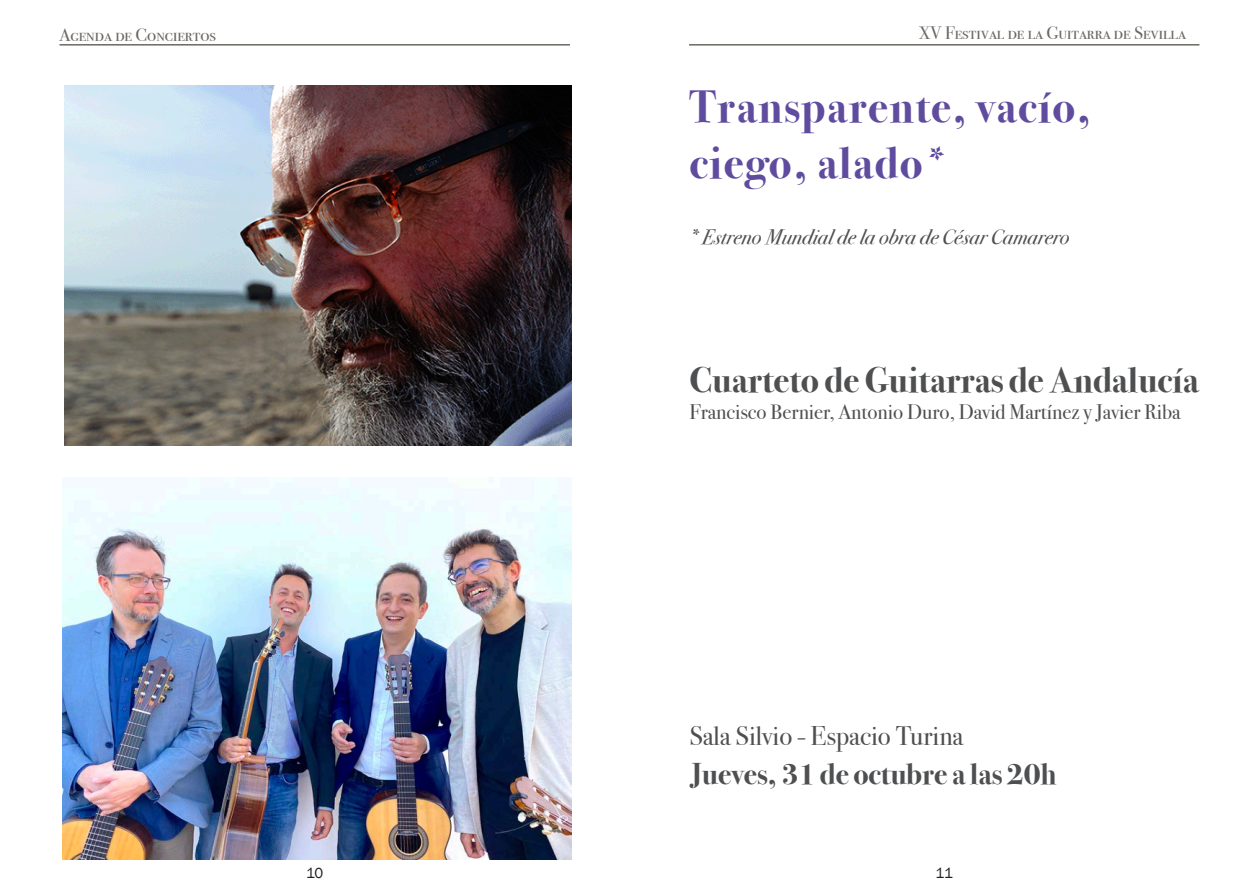
<style>
.page{position:relative;width:1259px;height:893px;background:#fff}
.page>*{position:absolute;margin:0;border:0;box-sizing:border-box;transform-origin:0 0}
.t1{font:700 45px/55.2px "Bodoni Svty Two ITCTT";letter-spacing:.035em;color:#604c9f}
.t2{font:700 36px "Bodoni 72";color:#4e4f51}
.t3{font:700 30px "Bodoni 72";color:#4e4f51}
.t4{font:27px "Bodoni Svty Two ITCTT";color:#4e4f51}
.t5{font:21px "Bodoni Svty Two ITCTT";color:#4e4f51}
.t6{font:italic 21px "Bodoni Svty Two ITCTT";color:#4e4f51}
.t7{font:18px "Bodoni Svty Two SCITCTT";color:#6b6763}
.t8{font:15px "Franklin Gothic";color:#221f1f}
.s1{font-weight:400}
</style>
<div class="page">
<hr style="left:689px;top:44px;width:510px;height:2px;background:#6b6763">
<img style="left:64px;top:86px;width:507px;height:359px">
<img style="left:62px;top:478px;width:509px;height:382px">
<hr style="left:60px;top:44px;width:510px;height:2px;background:#6b6763">
<p class="t7" style="left:60px;top:24px;width:158px">Agenda de Conciertos</p>
<p class="t7" style="left:919px;top:22px;width:268px">XV Festival de la Guitarra de Sevilla</p>
<h1 class="t1" style="left:689px;top:76px;width:403px">Transparente, vacío, ciego, alado<span class="s1">*</span></h1>
<p class="t6" style="left:689px;top:218px;width:382px">* Estreno Mundial de la obra de César Camarero</p>
<h2 class="t2" style="left:689px;top:350px;width:511px">Cuarteto de Guitarras de Andalucía</h2>
<p class="t5" style="left:689px;top:394px;width:493px">Francisco Bernier, Antonio Duro, David Martínez y Javier Riba</p>
<p class="t4" style="left:689px;top:713px;width:275px">Sala Silvio - Espacio Turina</p>
<h3 class="t3" style="left:689px;top:749px;width:369px">Jueves, 31 de octubre a las 20h</h3>
<p class="t8" style="left:306px;top:867px;width:19px">10</p>
<p class="t8" style="left:935px;top:867px;width:19px">11</p>
</div>
